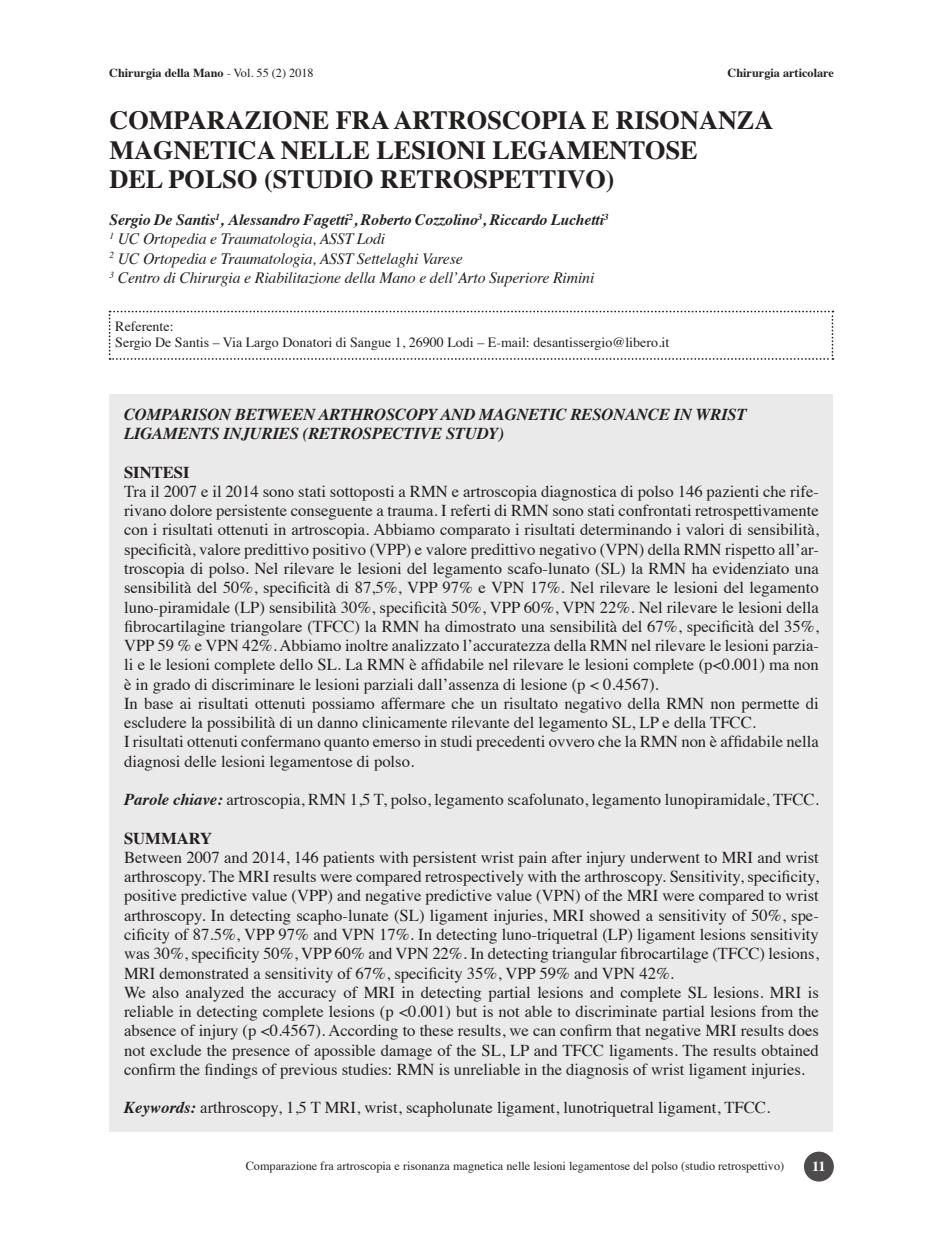
<style>
.page{position:relative;width:943px;height:1241px;background:#fff}
.page>*{position:absolute;margin:0;border:0;box-sizing:border-box;transform-origin:0 0}
.t1{font:700 26.25px/29.8px "Times";color:#241f1f}
.t2{font:16.62px/19.2px "Times";color:#241f1f}
.t3{font:italic 700 16.62px/19.2px "Times";letter-spacing:-.01em;color:#241f1f}
.t4{font:700 16.62px "Times";color:#241f1f}
.t5{font:italic 15.75px/19.2px "Times";letter-spacing:-.01em;color:#241f1f}
.t6{font:14px/15.8px "Times";color:#241f1f}
.t7{font:700 14px "Times";color:#fff}
.t8{font:12.25px "Times";color:#241f1f}
.t9{font:700 12.25px "Times";color:#241f1f}
.s1{font-weight:400}
.s2{font-weight:700}
.s3{font-weight:700;font-style:italic}
</style>
<div class="page">
<div style="left:804px;top:1151px;width:29px;height:30px;background:#4e4b4c;border-radius:50%"></div>
<svg style="left:109px;top:310px;width:724px;height:50px"></svg>
<div style="left:110px;top:394px;width:723px;height:737px;background:#ebeaea"></div>
<p class="t9" style="left:109px;top:61px;width:206px">Chirurgia della Mano <span class="s1">- Vol. 55 (2) 2018</span></p>
<p class="t9" style="left:727px;top:61px;width:108px">Chirurgia articolare</p>
<h1 class="t1" style="left:109px;top:102px;width:665px">COMPARAZIONE FRA ARTROSCOPIA E RISONANZA<br>MAGNETICA NELLE LESIONI LEGAMENTOSE<br>DEL POLSO (STUDIO RETROSPETTIVO)</h1>
<p class="t5" style="left:109px;top:209px;width:500px"><span class="s2">Sergio De Santis</span><sup>1</sup><span class="s2">, Alessandro Fagetti</span><sup>2</sup><span class="s2">, Roberto Cozzolino</span><sup>3</sup><span class="s2">, Riccardo Luchetti</span><sup>3<br></sup><sup>1</sup> UC Ortopedia e Traumatologia, ASST Lodi<br><sup>2</sup> UC Ortopedia e Traumatologia, ASST Settelaghi Varese<br><sup>3</sup> Centro di Chirurgia e Riabilitazione della Mano e dell’Arto Superiore Rimini</p>
<p class="t6" style="left:115px;top:317px;width:555px">Referente:<br>Sergio De Santis – Via Largo Donatori di Sangue 1, 26900 Lodi – E-mail: desantissergio@libero.it</p>
<p class="t3" style="left:124px;top:403px;width:624px">COMPARISON BETWEEN ARTHROSCOPY AND MAGNETIC RESONANCE IN WRIST<br>LIGAMENTS INJURIES (RETROSPECTIVE STUDY)</p>
<p class="t4" style="left:124px;top:456px;width:67px">SINTESI</p>
<p class="t2" style="left:124px;top:480px;width:696px">Tra il 2007 e il 2014 sono stati sottoposti a RMN e artroscopia diagnostica di polso 146 pazienti che rife&shy;rivano dolore persistente conseguente a trauma. I referti di RMN sono stati confrontati retrospettivamente con i risultati ottenuti in artroscopia. Abbiamo comparato i risultati determinando i valori di sensibilità, specificità, valore predittivo positivo (VPP) e valore predittivo negativo (VPN) della RMN rispetto all’ar&shy;troscopia di polso. Nel rilevare le lesioni del legamento scafo-lunato (SL) la RMN ha evidenziato una sensibilità del 50%, specificità di 87,5%, VPP 97% e VPN 17%. Nel rilevare le lesioni del legamento luno-piramidale (LP) sensibilità 30%, specificità 50%, VPP 60%, VPN 22%. Nel rilevare le lesioni della fibrocartilagine triangolare (TFCC) la RMN ha dimostrato una sensibilità del 67%, specificità del 35%, VPP 59 % e VPN 42%. Abbiamo inoltre analizzato l’accuratezza della RMN nel rilevare le lesioni parzia&shy;li e le lesioni complete dello SL. La RMN è affidabile nel rilevare le lesioni complete (p&lt;0.001) ma non è in grado di discriminare le lesioni parziali dall’assenza di lesione (p &lt; 0.4567).<br>In base ai risultati ottenuti possiamo affermare che un risultato negativo della RMN non permette di escludere la possibilità di un danno clinicamente rilevante del legamento SL, LP e della TFCC.<br>I risultati ottenuti confermano quanto emerso in studi precedenti ovvero che la RMN non è affidabile nella diagnosi delle lesioni legamentose di polso.</p>
<p class="t2" style="left:124px;top:788px;width:696px"><span class="s3">Parole chiave:</span> artroscopia, RMN 1,5 T, polso, legamento scafolunato, legamento lunopiramidale, TFCC.</p>
<p class="t4" style="left:124px;top:822px;width:90px">SUMMARY</p>
<p class="t2" style="left:124px;top:846px;width:696px">Between 2007 and 2014, 146 patients with persistent wrist pain after injury underwent to MRI and wrist arthroscopy. The MRI results were compared retrospectively with the arthroscopy. Sensitivity, specificity, positive predictive value (VPP) and negative predictive value (VPN) of the MRI were compared to wrist arthroscopy. In detecting scapho-lunate (SL) ligament injuries, MRI showed a sensitivity of 50%, spe&shy;cificity of 87.5%, VPP 97% and VPN 17%. In detecting luno-triquetral (LP) ligament lesions sensitivity was 30%, specificity 50%, VPP 60% and VPN 22%. In detecting triangular fibrocartilage (TFCC) lesions, MRI demonstrated a sensitivity of 67%, specificity 35%, VPP 59% and VPN 42%.<br>We also analyzed the accuracy of MRI in detecting partial lesions and complete SL lesions. MRI is reliable in detecting complete lesions (p &lt;0.001) but is not able to discriminate partial lesions from the absence of injury (p &lt;0.4567). According to these results, we can confirm that negative MRI results does not exclude the presence of apossible damage of the SL, LP and TFCC ligaments. The results obtained confirm the findings of previous studies: RMN is unreliable in the diagnosis of wrist ligament injuries.</p>
<p class="t2" style="left:124px;top:1096px;width:647px"><span class="s3">Keywords:</span> arthroscopy, 1,5 T MRI, wrist, scapholunate ligament, lunotriquetral ligament, TFCC.</p>
<p class="t8" style="left:246px;top:1153px;width:540px">Comparazione fra artroscopia e risonanza magnetica nelle lesioni legamentose del polso (studio retrospettivo)</p>
<p class="t7" style="left:812px;top:1152px;width:15px">11</p>
</div>
